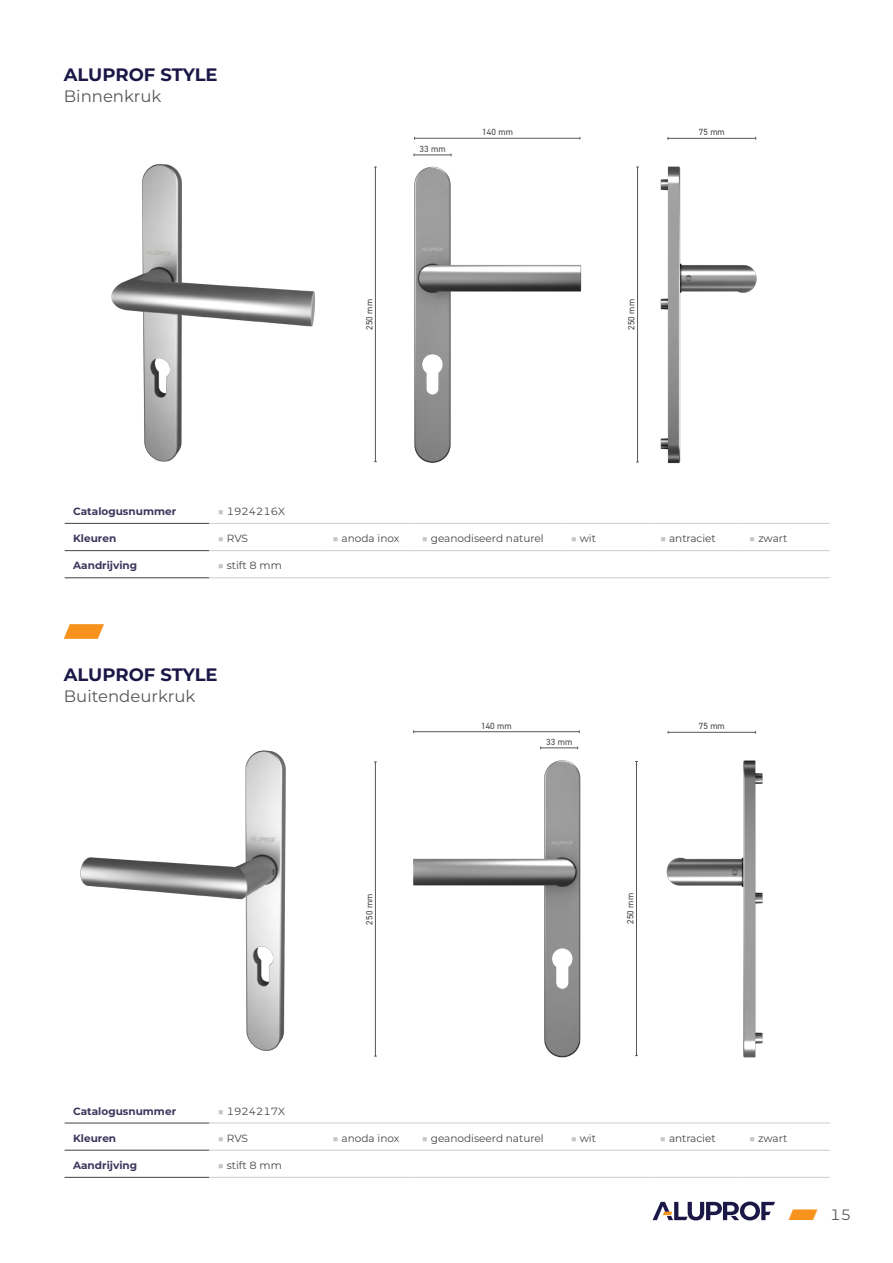
<style>
.page{position:relative;width:893px;height:1263px;background:#fff}
.page>*{position:absolute;margin:0;border:0;box-sizing:border-box;transform-origin:0 0}
.t1{font:700 18px "Aluprof Sans";letter-spacing:-.005em;color:#1b1747}
.t2{font:16.5px "Aluprof Sans";color:#575757}
.t3{font:15px "Aluprof Sans";color:#575757}
.t4{font:10.5px "Aluprof Sans";color:#434343}
.t5{font:700 10.5px "Aluprof Sans";color:#3c365d}
.t6{font:9px "DIN2014";letter-spacing:.01em;color:#434343}
.s1{color:#c6c6c6}
.s2{font-weight:300;color:#c6c6c6}
.s3{font-weight:700;color:#f7931d}
</style>
<div class="page">
<svg style="left:653px;top:1201px;width:122px;height:19px"></svg>
<svg style="left:64px;top:624px;width:40px;height:15px"></svg>
<img style="left:111px;top:164px;width:204px;height:298px">
<hr style="left:375px;top:167px;width:1px;height:295px;background:#575757">
<hr style="left:414px;top:138px;width:166px;height:1px;background:#575757">
<hr style="left:637px;top:167px;width:1px;height:295px;background:#575757">
<hr style="left:668px;top:138px;width:88px;height:1px;background:#575757">
<img style="left:414px;top:166px;width:168px;height:297px">
<img style="left:660px;top:166px;width:97px;height:298px">
<hr style="left:414px;top:155px;width:37px;height:1px;background:#575757">
<hr style="left:65px;top:523px;width:144px;height:1px;background:#575757">
<hr style="left:65px;top:550px;width:144px;height:1px;background:#575757">
<hr style="left:65px;top:577px;width:144px;height:1px;background:#575757">
<hr style="left:209px;top:577px;width:115px;height:1px;background:#d3d3d3">
<hr style="left:324px;top:577px;width:89px;height:1px;background:#d3d3d3">
<hr style="left:413px;top:577px;width:149px;height:1px;background:#d3d3d3">
<hr style="left:562px;top:577px;width:89px;height:1px;background:#d3d3d3">
<hr style="left:651px;top:577px;width:90px;height:1px;background:#d3d3d3">
<hr style="left:741px;top:577px;width:89px;height:1px;background:#d3d3d3">
<hr style="left:209px;top:523px;width:115px;height:1px;background:#d3d3d3">
<hr style="left:324px;top:523px;width:89px;height:1px;background:#d3d3d3">
<hr style="left:413px;top:523px;width:149px;height:1px;background:#d3d3d3">
<hr style="left:562px;top:523px;width:89px;height:1px;background:#d3d3d3">
<hr style="left:651px;top:523px;width:90px;height:1px;background:#d3d3d3">
<hr style="left:741px;top:523px;width:89px;height:1px;background:#d3d3d3">
<hr style="left:209px;top:550px;width:115px;height:1px;background:#d3d3d3">
<hr style="left:324px;top:550px;width:89px;height:1px;background:#d3d3d3">
<hr style="left:413px;top:550px;width:149px;height:1px;background:#d3d3d3">
<hr style="left:562px;top:550px;width:89px;height:1px;background:#d3d3d3">
<hr style="left:651px;top:550px;width:90px;height:1px;background:#d3d3d3">
<hr style="left:741px;top:550px;width:89px;height:1px;background:#d3d3d3">
<hr style="left:65px;top:1122px;width:144px;height:1px;background:#575757">
<hr style="left:65px;top:1149px;width:144px;height:2px;background:#575757">
<hr style="left:65px;top:1177px;width:144px;height:1px;background:#575757">
<hr style="left:209px;top:1177px;width:115px;height:1px;background:#d3d3d3">
<hr style="left:324px;top:1177px;width:89px;height:1px;background:#d3d3d3">
<hr style="left:413px;top:1177px;width:149px;height:1px;background:#d3d3d3">
<hr style="left:562px;top:1177px;width:89px;height:1px;background:#d3d3d3">
<hr style="left:651px;top:1177px;width:90px;height:1px;background:#d3d3d3">
<hr style="left:741px;top:1177px;width:89px;height:1px;background:#d3d3d3">
<hr style="left:209px;top:1122px;width:115px;height:1px;background:#d3d3d3">
<hr style="left:324px;top:1122px;width:89px;height:1px;background:#d3d3d3">
<hr style="left:413px;top:1122px;width:149px;height:1px;background:#d3d3d3">
<hr style="left:562px;top:1122px;width:89px;height:1px;background:#d3d3d3">
<hr style="left:651px;top:1122px;width:90px;height:1px;background:#d3d3d3">
<hr style="left:741px;top:1122px;width:89px;height:1px;background:#d3d3d3">
<hr style="left:209px;top:1149px;width:115px;height:2px;background:#d3d3d3">
<hr style="left:324px;top:1149px;width:89px;height:2px;background:#d3d3d3">
<hr style="left:413px;top:1149px;width:149px;height:2px;background:#d3d3d3">
<hr style="left:562px;top:1149px;width:89px;height:2px;background:#d3d3d3">
<hr style="left:651px;top:1149px;width:90px;height:2px;background:#d3d3d3">
<hr style="left:741px;top:1149px;width:89px;height:2px;background:#d3d3d3">
<img style="left:80px;top:750px;width:206px;height:301px">
<hr style="left:375px;top:762px;width:1px;height:294px;background:#575757">
<hr style="left:414px;top:731px;width:165px;height:1px;background:#575757">
<hr style="left:636px;top:761px;width:1px;height:294px;background:#575757">
<hr style="left:668px;top:732px;width:87px;height:1px;background:#575757">
<img style="left:413px;top:747px;width:168px;height:311px">
<img style="left:666px;top:760px;width:97px;height:298px">
<hr style="left:541px;top:748px;width:37px;height:1px;background:#575757">
<p class="t1" style="left:64px;top:62px;width:155px">ALUPROF STYLE</p>
<p class="t2" style="left:64px;top:85px;width:99px">Binnenkruk</p>
<p class="t6" style="left:420px;top:143px;width:28px">33 mm</p>
<p class="t6" style="left:482px;top:126px;width:32px">140 mm</p>
<p class="t6" style="left:364px;top:330px;width:32px;rotate:-90deg">250 mm</p>
<p class="t6" style="left:699px;top:127px;width:28px">75 mm</p>
<p class="t6" style="left:626px;top:330px;width:32px;rotate:-90deg">250 mm</p>
<p class="t5" style="left:73px;top:504px;width:105px">Catalogusnummer</p>
<p class="t4" style="left:218px;top:504px;width:69px"><span class="s1">■</span> 1924216X</p>
<p class="t5" style="left:73px;top:531px;width:45px">Kleuren</p>
<p class="t4" style="left:218px;top:531px;width:32px"><span class="s1">■</span> RVS</p>
<p class="t4" style="left:333px;top:531px;width:68px"><span class="s1">■</span> anoda inox</p>
<p class="t4" style="left:422px;top:531px;width:123px"><span class="s1">■</span> geanodiseerd naturel</p>
<p class="t4" style="left:571px;top:531px;width:27px"><span class="s1">■</span> wit</p>
<p class="t4" style="left:660px;top:531px;width:57px"><span class="s1">■</span> antraciet</p>
<p class="t4" style="left:749px;top:531px;width:40px"><span class="s1">■</span> zwart</p>
<p class="t5" style="left:73px;top:558px;width:66px">Aandrijving</p>
<p class="t4" style="left:218px;top:558px;width:66px"><span class="s2">■</span> stift 8 mm</p>
<p class="t1" style="left:64px;top:661px;width:155px">ALUPROF STYLE</p>
<p class="t2" style="left:64px;top:685px;width:133px">Buitendeurkruk</p>
<p class="t6" style="left:364px;top:924px;width:32px;rotate:-90deg">250 mm</p>
<p class="t6" style="left:481px;top:720px;width:32px">140 mm</p>
<p class="t6" style="left:546px;top:736px;width:28px">33 mm</p>
<p class="t6" style="left:625px;top:924px;width:32px;rotate:-90deg">250 mm</p>
<p class="t6" style="left:699px;top:720px;width:28px">75 mm</p>
<p class="t5" style="left:73px;top:1103px;width:105px">Catalogusnummer</p>
<p class="t4" style="left:218px;top:1103px;width:69px"><span class="s1">■</span> 1924217X</p>
<p class="t5" style="left:73px;top:1130px;width:45px">Kleuren</p>
<p class="t4" style="left:218px;top:1131px;width:32px"><span class="s1">■</span> RVS</p>
<p class="t4" style="left:333px;top:1131px;width:68px"><span class="s1">■</span> anoda inox</p>
<p class="t4" style="left:422px;top:1131px;width:123px"><span class="s1">■</span> geanodiseerd naturel</p>
<p class="t4" style="left:571px;top:1131px;width:27px"><span class="s1">■</span> wit</p>
<p class="t4" style="left:660px;top:1131px;width:57px"><span class="s1">■</span> antraciet</p>
<p class="t4" style="left:749px;top:1131px;width:40px"><span class="s1">■</span> zwart</p>
<p class="t5" style="left:73px;top:1157px;width:66px">Aandrijving</p>
<p class="t4" style="left:218px;top:1158px;width:66px"><span class="s2">■</span> stift 8 mm</p>
<h3 class="t3" style="left:789px;top:1204px;width:64px"><span class="s3">⸠</span> 15</h3>
</div>
